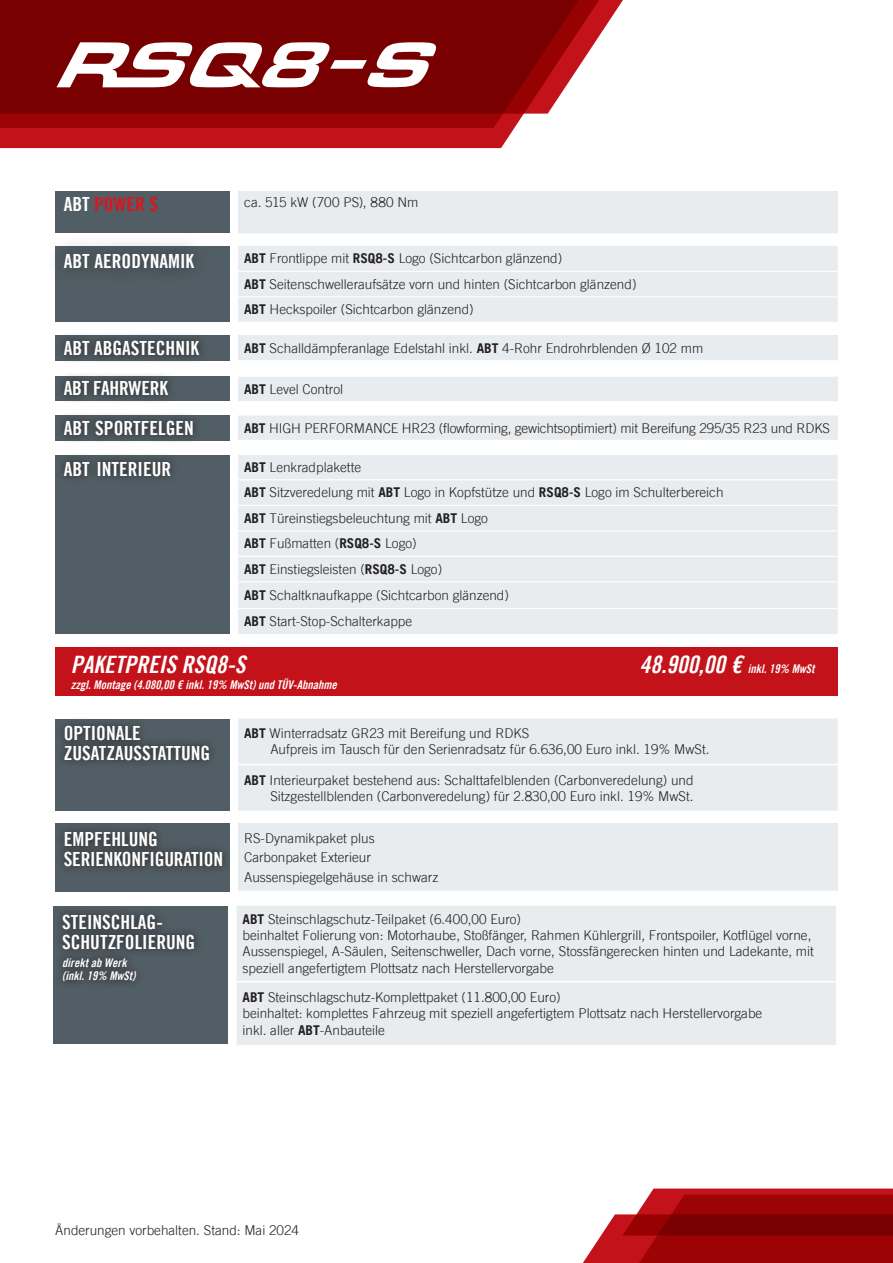
<style>
.page{position:relative;width:893px;height:1263px;background:#fff}
.page>*{position:absolute;margin:0;border:0;box-sizing:border-box;transform-origin:0 0}
.t1{font:24px "Trade Gothic LT Bold Cond Twenty Obl";color:#fff}
.t2{font:19.5px/19.5px "Trade Gothic LT Bold Cond Twenty";color:#fff}
.t3{font:19.5px "Trade Gothic LT Bold Cond Twenty";color:#d7171f}
.t4{font:300 13.5px/16.2px "Trade Gothic LT";color:#231f20}
.t5{font:12px/13.5px "Trade Gothic LT Bold Cond Twenty Obl";color:#fff}
.s1{color:#fff}
.s2{font-weight:700}
.s3{font-size:24px}
</style>
<div class="page">
<div style="left:55px;top:191px;width:175px;height:42px;background:#525e65"></div>
<div style="left:238px;top:191px;width:600px;height:43px;background:#e9ecee"></div>
<hr style="left:238px;top:233px;width:600px;height:1px;background:#fff">
<div style="left:238px;top:246px;width:600px;height:76px;background:#e9ecee"></div>
<hr style="left:238px;top:271px;width:600px;height:1px;background:#fff">
<hr style="left:238px;top:296px;width:600px;height:1px;background:#fff">
<div style="left:55px;top:246px;width:175px;height:75px;background:#525e65"></div>
<div style="left:47px;top:235px;width:164px;height:51px;background:#231f20;opacity:.75"></div>
<div style="left:238px;top:335px;width:600px;height:26px;background:#e9ecee"></div>
<hr style="left:238px;top:360px;width:600px;height:1px;background:#fff">
<div style="left:55px;top:335px;width:175px;height:26px;background:#525e65"></div>
<div style="left:55px;top:332px;width:153px;height:33px;background:#231f20;opacity:.75"></div>
<div style="left:238px;top:376px;width:600px;height:26px;background:#e9ecee"></div>
<hr style="left:238px;top:376px;width:600px;height:1px;background:#fff">
<hr style="left:238px;top:401px;width:600px;height:1px;background:#fff">
<div style="left:55px;top:376px;width:175px;height:25px;background:#525e65"></div>
<div style="left:55px;top:372px;width:122px;height:32px;background:#231f20;opacity:.75"></div>
<div style="left:0;top:128px;width:515px;height:20px;background:#c4121a"></div>
<div style="left:0;top:114px;width:524px;height:14px;background:#9d0305"></div>
<svg style="left:0;top:0;width:623px;height:114px;fill:#780000"></svg>
<svg style="left:56px;top:42px;width:381px;height:45px"></svg>
<svg style="left:583px;top:1188px;width:310px;height:75px"></svg>
<div style="left:55px;top:415px;width:175px;height:25px;background:#525e65"></div>
<div style="left:238px;top:415px;width:600px;height:25px;background:#e9ecee"></div>
<div style="left:55px;top:412px;width:147px;height:33px;background:#231f20;opacity:.75"></div>
<div style="left:55px;top:455px;width:175px;height:179px;background:#525e65"></div>
<div style="left:55px;top:452px;width:124px;height:33px;background:#231f20;opacity:.75"></div>
<div style="left:238px;top:455px;width:600px;height:179px;background:#e9ecee"></div>
<hr style="left:238px;top:479px;width:600px;height:1px;background:#fff">
<hr style="left:238px;top:505px;width:600px;height:1px;background:#fff">
<hr style="left:238px;top:530px;width:600px;height:1px;background:#fff">
<hr style="left:238px;top:556px;width:600px;height:1px;background:#fff">
<hr style="left:238px;top:581px;width:600px;height:1px;background:#fff">
<hr style="left:238px;top:608px;width:600px;height:1px;background:#fff">
<div style="left:55px;top:647px;width:783px;height:49px;background:#c4121a"></div>
<div style="left:55px;top:824px;width:175px;height:68px;background:#525e65"></div>
<div style="left:56px;top:823px;width:175px;height:52px;background:#231f20;opacity:.75"></div>
<div style="left:238px;top:823px;width:600px;height:68px;background:#e9ecee"></div>
<div style="left:55px;top:719px;width:175px;height:91px;background:#525e65"></div>
<div style="left:56px;top:717px;width:162px;height:52px;background:#231f20;opacity:.75"></div>
<div style="left:238px;top:718px;width:600px;height:93px;background:#e9ecee"></div>
<hr style="left:238px;top:764px;width:600px;height:1px;background:#fff">
<div style="left:236px;top:906px;width:600px;height:139px;background:#e9ecee"></div>
<hr style="left:236px;top:981px;width:600px;height:1px;background:#fff">
<div style="left:54px;top:906px;width:174px;height:138px;background:#525e65"></div>
<div style="left:54px;top:906px;width:149px;height:84px;background:#231f20;opacity:.75"></div>
<h2 class="t3" style="left:64px;top:192px;width:96px"><span class="s1">ABT</span> POWER S</h2>
<p class="t4" style="left:244px;top:194px;width:176px">ca. 515 kW (700 PS), 880 Nm</p>
<h2 class="t2" style="left:64px;top:251px;width:132px">ABT AERODYNAMIK</h2>
<p class="t4" style="left:244px;top:246px;width:394px;line-height:25.5px"><span class="s2">ABT</span> Frontlippe mit <span class="s2">RSQ8-S</span> Logo (Sichtcarbon glänzend)<br><span class="s2">ABT</span> Seitenschwelleraufsätze vorn und hinten (Sichtcarbon glänzend)<br><span class="s2">ABT</span> Heckspoiler (Sichtcarbon glänzend)</p>
<h2 class="t2" style="left:64px;top:338px;width:137px">ABT ABGASTECHNIK</h2>
<p class="t4" style="left:244px;top:340px;width:461px"><span class="s2">ABT</span> Schalldämpferanlage Edelstahl inkl. <span class="s2">ABT</span> 4-Rohr Endrohrblenden Ø 102 mm</p>
<h2 class="t2" style="left:64px;top:378px;width:106px">ABT FAHRWERK</h2>
<p class="t4" style="left:244px;top:381px;width:101px"><span class="s2">ABT</span> Level Control</p>
<h2 class="t2" style="left:64px;top:418px;width:132px">ABT SPORTFELGEN</h2>
<p class="t4" style="left:244px;top:419px;width:587px"><span class="s2">ABT</span> HIGH PERFORMANCE HR23 (flowforming, gewichtsoptimiert) mit Bereifung 295/35 R23 und RDKS</p>
<h2 class="t2" style="left:64px;top:459px;width:109px">ABT INTERIEUR</h2>
<p class="t4" style="left:244px;top:454px;width:481px;line-height:25.7px"><span class="s2">ABT</span> Lenkradplakette<br><span class="s2">ABT</span> Sitzveredelung mit <span class="s2">ABT</span> Logo in Kopfstütze und <span class="s2">RSQ8-S</span> Logo im Schulterbereich <span class="s2">ABT</span> Türeinstiegsbeleuchtung mit <span class="s2">ABT</span> Logo<br><span class="s2">ABT</span> Fußmatten (<span class="s2">RSQ8-S</span> Logo)<br><span class="s2">ABT</span> Einstiegsleisten (<span class="s2">RSQ8-S</span> Logo)<br><span class="s2">ABT</span> Schaltknaufkappe (Sichtcarbon glänzend)<br><span class="s2">ABT</span> Start-Stop-Schalterkappe</p>
<h1 class="t1" style="left:71px;top:650px;width:176px">PAKETPREIS RSQ8-S</h1>
<p class="t5" style="left:640px;top:662px;width:176px"><span class="s3">48.900,00 €</span> inkl. 19% MwSt</p>
<p class="t5" style="left:71px;top:678px;width:267px">zzgl. Montage (4.080,00 € inkl. 19% MwSt) und TÜV-Abnahme</p>
<h2 class="t2" style="left:64px;top:723px;width:148px">OPTIONALE<br>ZUSATZAUSSTATTUNG</h2>
<p class="t4" style="left:270px;top:725px;width:441px;text-indent:-26px"><span class="s2">ABT</span> Winterradsatz GR23 mit Bereifung und RDKS<br>Aufpreis im Tausch für den Serienradsatz für 6.636,00 Euro inkl. 19% MwSt.</p>
<p class="t4" style="left:244px;top:771px;width:451px;text-align:right"><span class="s2">ABT</span> Interieurpaket bestehend aus: Schalttafelblenden (Carbonveredelung) und<br>Sitzgestellblenden (Carbonveredelung) für 2.830,00 Euro inkl. 19% MwSt.</p>
<h2 class="t2" style="left:64px;top:829px;width:161px">EMPFEHLUNG<br>SERIENKONFIGURATION</h2>
<p class="t4" style="left:244px;top:828px;width:196px;line-height:19.5px">RS-Dynamikpaket plus<br>Carbonpaket Exterieur<br>Aussenspiegelgehäuse in schwarz</p>
<h2 class="t2" style="left:62px;top:912px;width:135px">STEINSCHLAG-<br>SCHUTZFOLIERUNG</h2>
<p class="t5" style="left:62px;top:955px;width:75px">direkt ab Werk (inkl. 19% MwSt)</p>
<p class="t4" style="left:242px;top:911px;width:573px"><span class="s2">ABT</span> Steinschlagschutz-Teilpaket (6.400,00 Euro)<br>beinhaltet Folierung von: Motorhaube, Stoßfänger, Rahmen Kühlergrill, Frontspoiler, Kotflügel vorne, Aussenspiegel, A-Säulen, Seitenschweller, Dach vorne, Stossfängerecken hinten und Ladekante, mit speziell angefertigtem Plottsatz nach Herstellervorgabe</p>
<p class="t4" style="left:242px;top:989px;width:521px"><span class="s2">ABT</span> Steinschlagschutz-Komplettpaket (11.800,00 Euro)<br>beinhaltet: komplettes Fahrzeug mit speziell angefertigtem Plottsatz nach Herstellervorgabe inkl. aller <span class="s2">ABT</span>-Anbauteile</p>
<p class="t4" style="left:55px;top:1222px;width:245px">Änderungen vorbehalten. Stand: Mai 2024</p>
</div>
